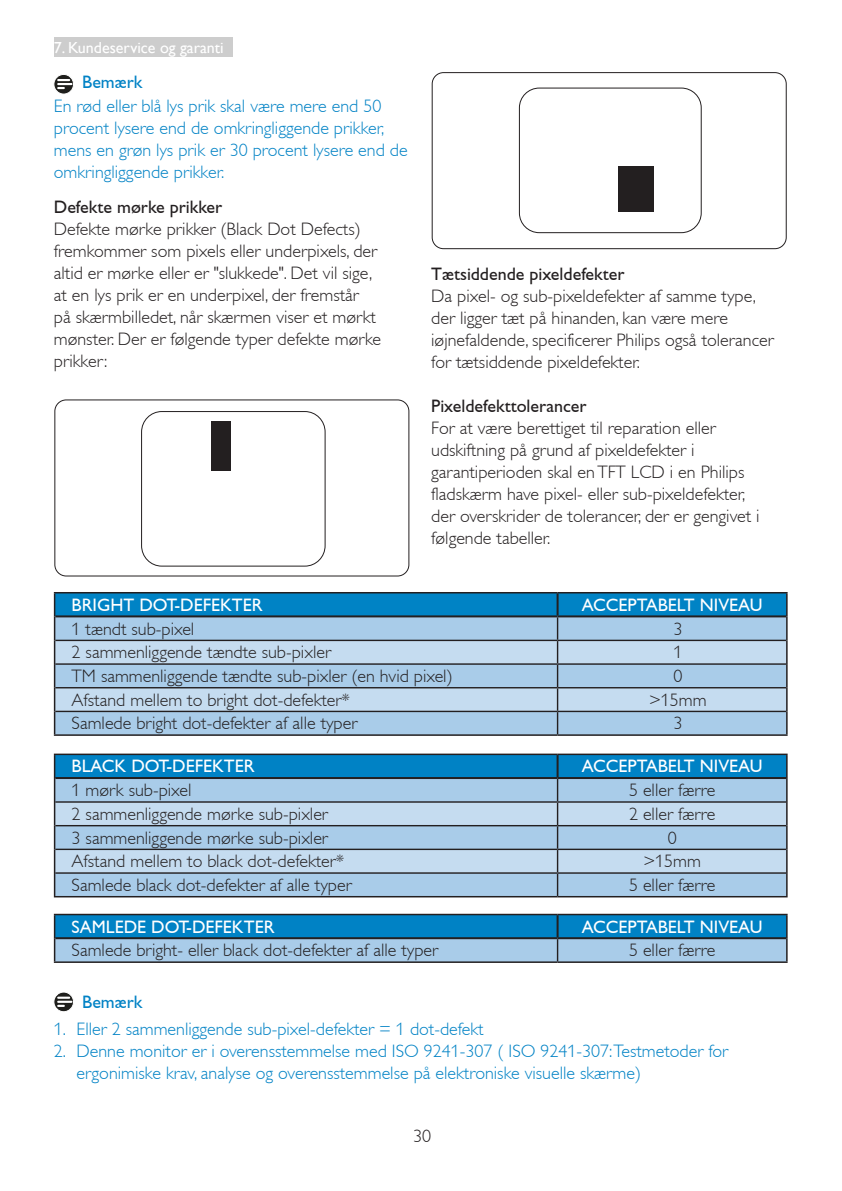
<style>
.page{position:relative;width:842px;height:1191px;background:#fff}
.page>*{position:absolute;margin:0;border:0;box-sizing:border-box;transform-origin:0 0}
.t1{font:300 18px/22px "Gill Alt One";color:#231f20}
.t2{font:300 18px/22px "Gill Alt One";color:#0082c5}
.t3{font:18px "Gill Alt One";color:#fff}
.t4{font:18px "Gill Alt One";color:#231f20}
.t5{font:18px "Gill Alt One";color:#0082c5}
.t6{font:16px "Gill Sans Alt One WGL";color:#fff}
</style>
<div class="page">
<div style="left:54px;top:37px;width:178px;height:20px;background:#cdcdcd"></div>
<svg style="left:54px;top:74px;width:20px;height:20px"></svg>
<div style="left:54px;top:74px;width:20px;height:20px;border:1px solid #fff;border-radius:50%"></div>
<svg style="left:58px;top:79px;width:13px;height:10px"></svg>
<div style="left:55px;top:400px;width:354px;height:176px;border:1px solid #231f20;border-radius:11px"></div>
<div style="left:141px;top:411px;width:184px;height:155px;border:1px solid #231f20;border-radius:20px"></div>
<div style="left:212px;top:421px;width:19px;height:49px;background:#231f20"></div>
<div style="left:432px;top:72px;width:354px;height:177px;border:1px solid #231f20;border-radius:11px"></div>
<div style="left:519px;top:88px;width:182px;height:145px;border:1px solid #231f20;border-radius:20px"></div>
<div style="left:619px;top:166px;width:35px;height:45px;background:#231f20"></div>
<hr style="left:786px;top:616px;width:2px;height:24px;background:#231f20">
<hr style="left:786px;top:640px;width:2px;height:24px;background:#231f20">
<hr style="left:786px;top:664px;width:2px;height:23px;background:#231f20">
<hr style="left:786px;top:687px;width:2px;height:24px;background:#231f20">
<hr style="left:786px;top:711px;width:2px;height:23px;background:#231f20">
<hr style="left:54px;top:734px;width:504px;height:2px;background:#231f20">
<hr style="left:558px;top:734px;width:230px;height:2px;background:#231f20">
<hr style="left:54px;top:592px;width:504px;height:1px;background:#231f20">
<svg style="left:54px;top:593px;width:733px;height:141px;background:#90bcdb"></svg>
<hr style="left:558px;top:592px;width:230px;height:1px;background:#231f20">
<hr style="left:786px;top:593px;width:2px;height:23px;background:#231f20">
<hr style="left:55px;top:615px;width:503px;height:2px;background:#231f20">
<hr style="left:557px;top:593px;width:2px;height:22px;background:#231f20">
<hr style="left:558px;top:615px;width:228px;height:2px;background:#231f20">
<hr style="left:786px;top:778px;width:2px;height:24px;background:#231f20">
<hr style="left:786px;top:802px;width:2px;height:23px;background:#231f20">
<hr style="left:786px;top:825px;width:2px;height:24px;background:#231f20">
<hr style="left:786px;top:849px;width:2px;height:24px;background:#231f20">
<hr style="left:786px;top:873px;width:2px;height:23px;background:#231f20">
<hr style="left:54px;top:896px;width:504px;height:1px;background:#231f20">
<hr style="left:558px;top:896px;width:230px;height:1px;background:#231f20">
<hr style="left:54px;top:753px;width:504px;height:2px;background:#231f20">
<svg style="left:54px;top:754px;width:733px;height:142px;background:#90bcdb"></svg>
<hr style="left:558px;top:753px;width:230px;height:2px;background:#231f20">
<hr style="left:786px;top:755px;width:2px;height:23px;background:#231f20">
<hr style="left:55px;top:777px;width:503px;height:2px;background:#231f20">
<hr style="left:557px;top:755px;width:2px;height:22px;background:#231f20">
<hr style="left:558px;top:777px;width:228px;height:2px;background:#231f20">
<hr style="left:786px;top:938px;width:2px;height:23px;background:#231f20">
<hr style="left:54px;top:961px;width:504px;height:2px;background:#231f20">
<hr style="left:558px;top:961px;width:230px;height:2px;background:#231f20">
<hr style="left:54px;top:913px;width:504px;height:2px;background:#231f20">
<svg style="left:54px;top:914px;width:733px;height:48px;background:#53a1cf"></svg>
<hr style="left:558px;top:913px;width:230px;height:2px;background:#231f20">
<hr style="left:786px;top:915px;width:2px;height:23px;background:#231f20">
<hr style="left:55px;top:937px;width:503px;height:2px;background:#231f20">
<hr style="left:557px;top:915px;width:2px;height:22px;background:#231f20">
<hr style="left:558px;top:937px;width:228px;height:2px;background:#231f20">
<svg style="left:54px;top:992px;width:20px;height:19px"></svg>
<div style="left:54px;top:992px;width:20px;height:19px;border:1px solid #fff;border-radius:50%"></div>
<svg style="left:58px;top:996px;width:13px;height:11px"></svg>
<p class="t6" style="left:54px;top:36px;width:171px">7. Kundeservice og garanti</p>
<p class="t5" style="left:82px;top:72px;width:62px">Bemærk</p>
<p class="t2" style="left:54px;top:95px;width:355px">En rød eller blå lys prik skal være mere end 50 procent lysere end de omkringliggende prikker, mens en grøn lys prik er 30 procent lysere end de omkringliggende prikker.</p>
<p class="t4" style="left:54px;top:197px;width:170px">Defekte mørke prikker</p>
<p class="t1" style="left:54px;top:218px;width:329px">Defekte mørke prikker (Black Dot Defects) fremkommer som pixels eller underpixels, der altid er mørke eller er "slukkede". Det vil sige, at en lys prik er en underpixel, der fremstår<br>på skærmbilledet, når skærmen viser et mørkt mønster. Der er følgende typer defekte mørke prikker:</p>
<p class="t4" style="left:431px;top:264px;width:195px">Tætsiddende pixeldefekter</p>
<p class="t1" style="left:431px;top:285px;width:344px">Da pixel- og sub-pixeldefekter af samme type, der ligger tæt på hinanden, kan være mere iøjnefaldende, specificerer Philips også tolerancer for tætsiddende pixeldefekter.</p>
<p class="t4" style="left:431px;top:396px;width:157px">Pixeldefekttolerancer</p>
<p class="t1" style="left:431px;top:417px;width:330px">For at være berettiget til reparation eller udskiftning på grund af pixeldefekter i garantiperioden skal en TFT LCD i en Philips fladskærm have pixel- eller sub-pixeldefekter, der overskrider de tolerancer, der er gengivet i følgende tabeller.</p>
<p class="t3" style="left:72px;top:594px;width:193px">BRIGHT DOT-DEFEKTER</p>
<p class="t3" style="left:582px;top:594px;width:182px">ACCEPTABELT NIVEAU</p>
<p class="t1" style="left:72px;top:617px;width:124px">1 tændt sub-pixel</p>
<p class="t1" style="left:673px;top:617px;width:10px">3</p>
<p class="t1" style="left:72px;top:641px;width:261px">2 sammenliggende tændte sub-pixler</p>
<p class="t1" style="left:673px;top:641px;width:10px">1</p>
<p class="t1" style="left:72px;top:665px;width:383px">TM sammenliggende tændte sub-pixler (en hvid pixel)</p>
<p class="t1" style="left:673px;top:665px;width:10px">0</p>
<p class="t1" style="left:72px;top:688px;width:280px">Afstand mellem to bright dot-defekter*</p>
<p class="t1" style="left:649px;top:688px;width:59px">&gt;15mm</p>
<p class="t1" style="left:72px;top:712px;width:287px">Samlede bright dot-defekter af alle typer</p>
<p class="t1" style="left:673px;top:712px;width:10px">3</p>
<p class="t3" style="left:72px;top:756px;width:185px">BLACK DOT-DEFEKTER</p>
<p class="t3" style="left:582px;top:756px;width:182px">ACCEPTABELT NIVEAU</p>
<p class="t1" style="left:72px;top:779px;width:121px">1 mørk sub-pixel</p>
<p class="t1" style="left:629px;top:779px;width:88px">5 eller færre</p>
<p class="t1" style="left:72px;top:803px;width:258px">2 sammenliggende mørke sub-pixler</p>
<p class="t1" style="left:629px;top:803px;width:88px">2 eller færre</p>
<p class="t1" style="left:72px;top:826px;width:258px">3 sammenliggende mørke sub-pixler</p>
<p class="t1" style="left:668px;top:826px;width:10px">0</p>
<p class="t1" style="left:72px;top:850px;width:274px">Afstand mellem to black dot-defekter*</p>
<p class="t1" style="left:643px;top:850px;width:59px">&gt;15mm</p>
<p class="t1" style="left:72px;top:874px;width:282px">Samlede black dot-defekter af alle typer</p>
<p class="t1" style="left:629px;top:874px;width:88px">5 eller færre</p>
<p class="t3" style="left:72px;top:916px;width:204px">SAMLEDE DOT-DEFEKTER</p>
<p class="t3" style="left:582px;top:916px;width:182px">ACCEPTABELT NIVEAU</p>
<p class="t1" style="left:72px;top:939px;width:368px">Samlede bright- eller black dot-defekter af alle typer</p>
<p class="t1" style="left:629px;top:939px;width:88px">5 eller færre</p>
<p class="t5" style="left:82px;top:991px;width:62px">Bemærk</p>
<p class="t2" style="left:54px;top:1017px;width:431px">1. Eller 2 sammenliggende sub-pixel-defekter = 1 dot-defekt</p>
<p class="t2" style="left:77px;top:1039px;width:653px;text-indent:-23px">2. Denne monitor er i overensstemmelse med ISO 9241-307 ( ISO 9241-307:Testmetoder for ergonimiske krav, analyse og overensstemmelse på elektroniske visuelle skærme)</p>
<p class="t1" style="left:413px;top:1125px;width:19px">30</p>
</div>
